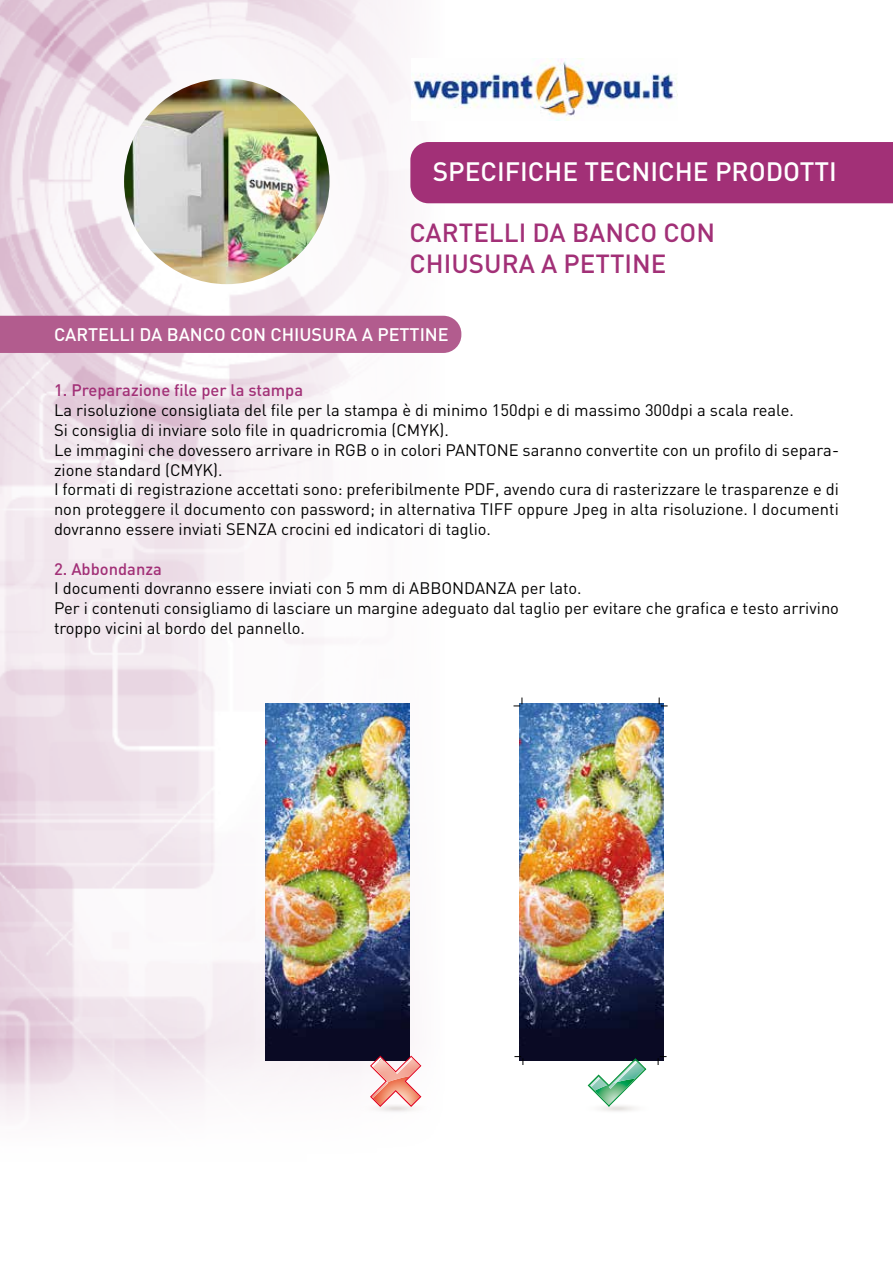
<style>
.page{position:relative;width:893px;height:1263px;background:#fff}
.page>*{position:absolute;margin:0;border:0;box-sizing:border-box;transform-origin:0 0}
.t1{font:500 26.25px "DIN";color:#fff}
.t2{font:500 25.95px/31px "DIN";color:#a23077}
.t3{font:500 18px "DIN";color:#fff}
.t4{font:16.5px/19.8px "DIN";color:#000}
.t5{font:500 16.5px "DIN";color:#a23077}
</style>
<div class="page">
<img style="left:0;top:0;width:444px;height:1119px">
<img style="left:411px;top:58px;width:266px;height:63px">
<img style="left:124px;top:79px;width:205px;height:205px;border-radius:103px">
<div style="left:410px;top:142px;width:483px;height:61px;background:#a23077"></div>
<div style="left:0;top:316px;width:461px;height:37px;background:#b25c8e"></div>
<img style="left:519px;top:703px;width:145px;height:357px">
<svg style="left:513px;top:697px;width:10px;height:10px"></svg>
<svg style="left:659px;top:697px;width:9px;height:10px"></svg>
<svg style="left:514px;top:1056px;width:10px;height:9px"></svg>
<svg style="left:658px;top:1056px;width:8px;height:9px"></svg>
<svg style="left:588px;top:1058px;width:58px;height:49px"></svg>
<img style="left:265px;top:703px;width:145px;height:357px">
<img style="left:360px;top:1104px;width:71px;height:10px">
<svg style="left:370px;top:1055px;width:51px;height:52px"></svg>
<h1 class="t1" style="left:433px;top:155px;width:406px">SPECIFICHE TECNICHE PRODOTTI</h1>
<h2 class="t2" style="left:410px;top:216px;width:307px">CARTELLI DA BANCO CON<br>CHIUSURA A PETTINE</h2>
<p class="t3" style="left:54px;top:323px;width:396px">CARTELLI DA BANCO CON CHIUSURA A PETTINE</p>
<p class="t5" style="left:54px;top:380px;width:251px">1. Preparazione file per la stampa</p>
<p class="t4" style="left:54px;top:400px;width:786px">La risoluzione consigliata del file per la stampa è di minimo 150dpi e di massimo 300dpi a scala reale.<br>Si consiglia di inviare solo file in quadricromia (CMYK).<br>Le immagini che dovessero arrivare in RGB o in colori PANTONE saranno convertite con un profilo di separa&shy;zione standard (CMYK).<br>I formati di registrazione accettati sono: preferibilmente PDF, avendo cura di rasterizzare le trasparenze e di non proteggere il documento con password; in alternativa TIFF oppure Jpeg in alta risoluzione. I documenti dovranno essere inviati SENZA crocini ed indicatori di taglio.</p>
<p class="t5" style="left:54px;top:558px;width:109px">2. Abbondanza</p>
<p class="t4" style="left:54px;top:578px;width:786px">I documenti dovranno essere inviati con 5 mm di ABBONDANZA per lato.<br>Per i contenuti consigliamo di lasciare un margine adeguato dal taglio per evitare che grafica e testo arrivino troppo vicini al bordo del pannello.</p>
</div>
